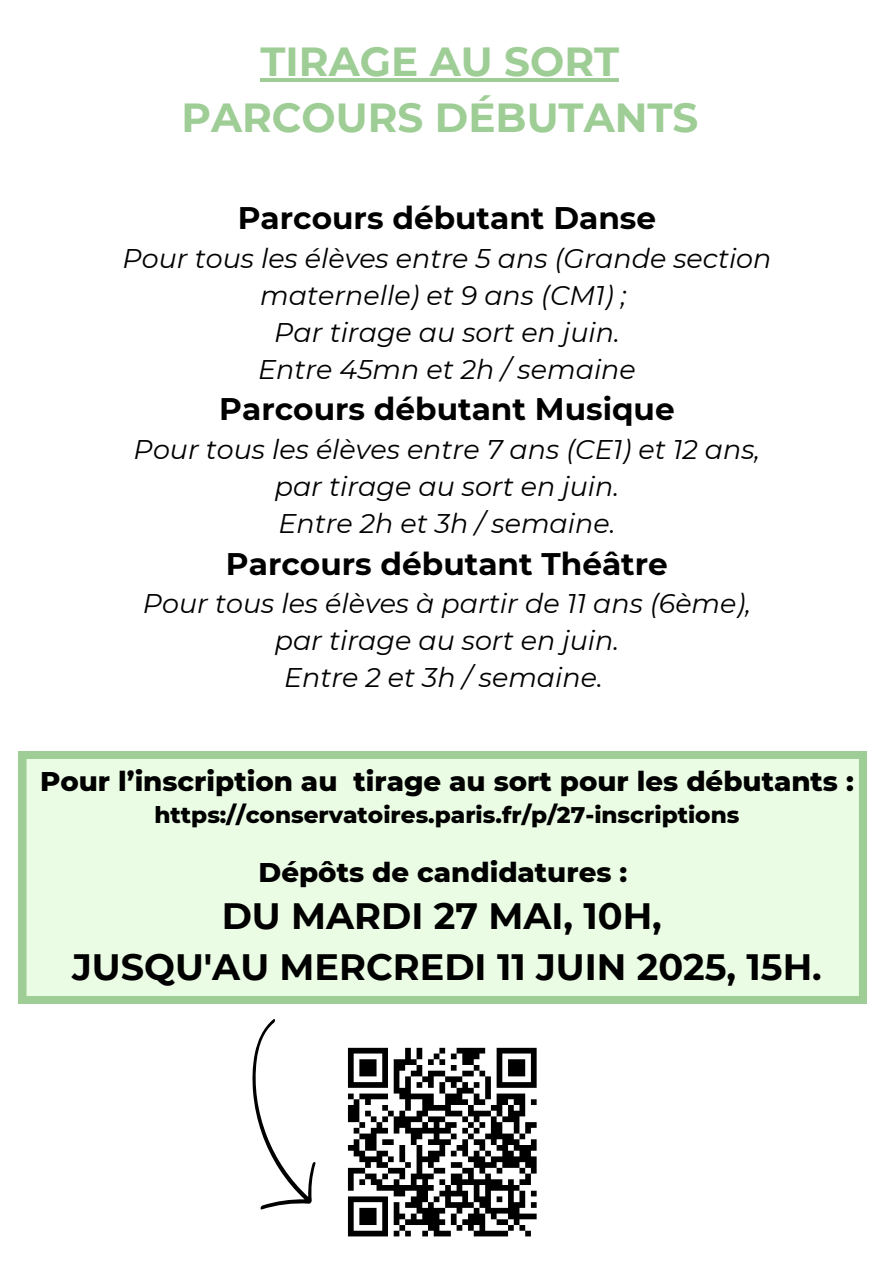
<style>
.page{position:relative;width:894px;height:1264px;background:#fff}
.page>*{position:absolute;margin:0;border:0;box-sizing:border-box;transform-origin:0 0}
.t1{font:700 40.5px/56.2px "Montserrat";color:#9ecd96;text-align:center}
.t2{font:700 36.6px/50.7px "Montserrat";color:#000;text-align:center}
.t3{font:700 31.2px "Montserrat";color:#000}
.t4{font:800 27.6px "Montserrat";color:#000}
.t5{font:italic 27px/36.9px "Montserrat";color:#000;text-align:center}
.t6{font:800 23.1px "Montserrat";color:#000}
</style>
<div class="page">
<svg style="left:19px;top:751px;width:847px;height:252px;background:#e4f8de"></svg>
<svg style="left:347px;top:1047px;width:190px;height:190px"></svg>
<svg style="left:252px;top:1019px;width:64px;height:190px"></svg>
<hr style="left:260px;top:78px;width:359px;height:4px;background:#9ecd96">
<p class="t1" style="left:181px;top:33px;width:518px">TIRAGE AU SORT<br>PARCOURS DÉBUTANTS</p>
<p class="t3" style="left:238px;top:199px;width:420px">Parcours débutant Danse</p>
<p class="t5" style="left:122px;top:240px;width:650px">Pour tous les élèves entre 5 ans (Grande section maternelle) et 9 ans (CM1) ;<br>Par tirage au sort en juin.<br>Entre 45mn et 2h / semaine</p>
<p class="t3" style="left:219px;top:390px;width:456px">Parcours débutant Musique</p>
<p class="t5" style="left:134px;top:431px;width:628px">Pour tous les élèves entre 7 ans (CE1) et 12 ans, par tirage au sort en juin.<br>Entre 2h et 3h / semaine.</p>
<p class="t3" style="left:226px;top:544px;width:443px">Parcours débutant Théâtre</p>
<p class="t5" style="left:143px;top:585px;width:609px">Pour tous les élèves à partir de 11 ans (6ème), par tirage au sort en juin.<br>Entre 2 et 3h / semaine.</p>
<h2 class="t4" style="left:40px;top:764px;width:815px">Pour l’inscription au tirage au sort pour les débutants :</h2>
<h1 class="t6" style="left:154px;top:801px;width:586px">https://conservatoires.paris.fr/p/27-inscriptions</h1>
<p class="t4" style="left:258px;top:855px;width:370px">Dépôts de candidatures :</p>
<p class="t2" style="left:72px;top:890px;width:751px">DU MARDI 27 MAI, 10H,<br>JUSQU'AU MERCREDI 11 JUIN 2025, 15H.</p>
</div>
